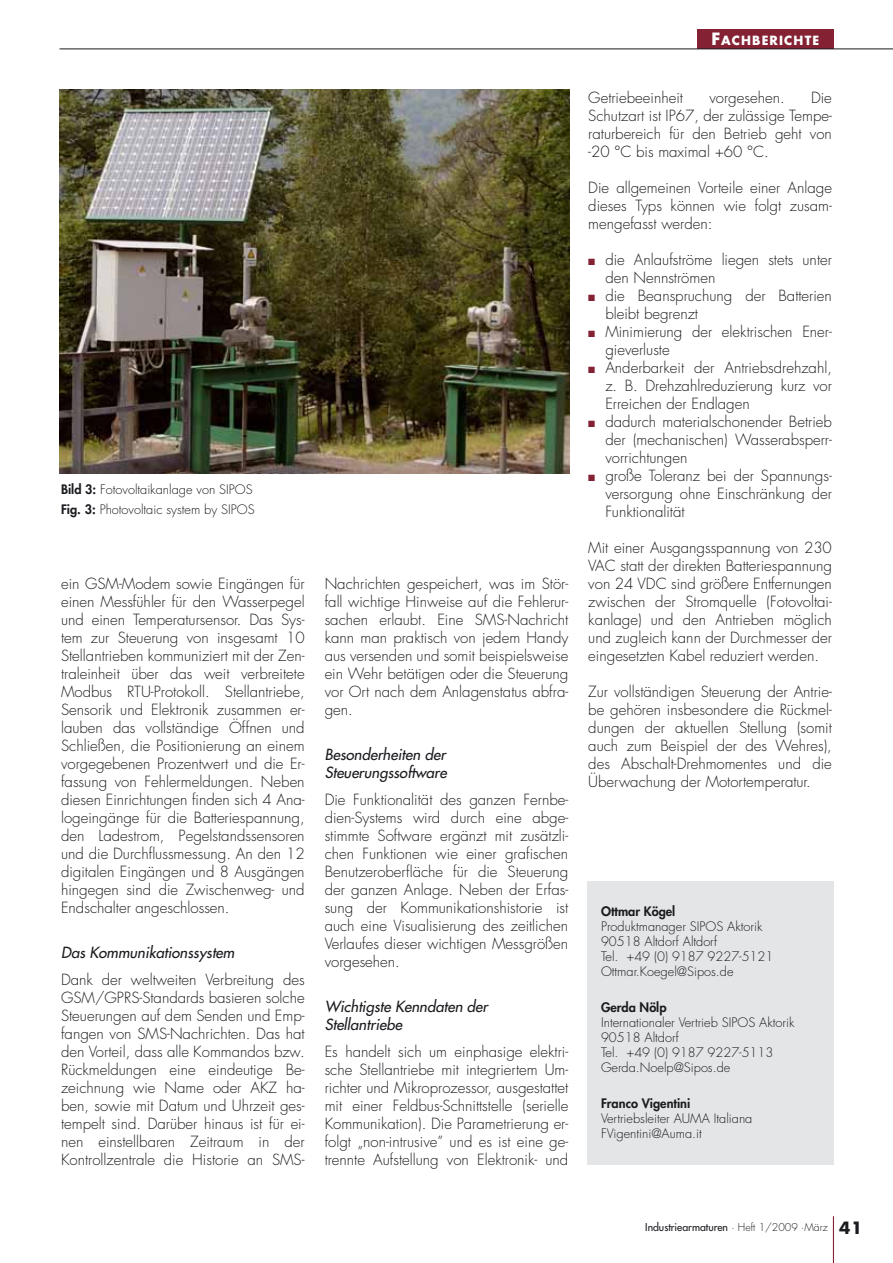
<style>
.page{position:relative;width:893px;height:1263px;background:#fff}
.page>*{position:absolute;margin:0;border:0;box-sizing:border-box;transform-origin:0 0}
.t1{font:300 15px/18px "Futura";color:#1b1c20;text-align:justify}
.t2{font:italic 15px/18px "Futura";color:#1b1c20}
.t3{font:300 12.75px/15px "Futura";color:#1b1c20}
.t4{font:800 12.75px "Futura";color:#1b1c20}
.t5{font:700 12.3px "Futura";letter-spacing:.09em;color:#fff}
.t6{font:10.5px "Futura";color:#1b1c20}
.s1{font-weight:800}
.s2{font-size:16.5px}
.s3{font-family:"European Pi Three";font-weight:400;font-size:10.5px;color:#842133}
.s4{font-weight:300}
.s5{font-weight:700;font-size:16.5px}
</style>
<div class="page">
<hr style="left:833px;top:1216px;width:1px;height:47px;background:#842133">
<div style="left:697px;top:30px;width:136px;height:19px;background:#842133"></div>
<hr style="left:60px;top:49px;width:833px;height:1px;background:#1b1c20">
<div style="left:587px;top:881px;width:246px;height:284px;background:#e3e5e6"></div>
<img style="left:60px;top:89px;width:510px;height:384px">
<p class="t3" style="left:61px;top:481px;width:195px;line-height:19.2px"><span class="s1">Bild 3:</span> Fotovoltaikanlage von SIPOS<br><span class="s1">Fig. 3:</span> Photovoltaic system by SIPOS</p>
<p class="t1" style="left:61px;top:576px;width:245px">ein GSM-Modem sowie Eingängen für einen Messfühler für den Wasserpegel und einen Temperatursensor. Das Sys&shy;tem zur Steuerung von insgesamt 10<br>Stellantrieben kommuniziert mit der Zen&shy;traleinheit über das weit verbreitete Modbus RTU-Protokoll. Stellantriebe, Sensorik und Elektronik zusammen er&shy;lauben das vollständige Öffnen und Schließen, die Positionierung an einem vorgegebenen Prozentwert und die Er&shy;fassung von Fehlermeldungen. Neben diesen Einrichtungen finden sich 4 Ana&shy;logeingänge für die Batteriespannung, den Ladestrom, Pegelstandssensoren und die Durchflussmessung. An den 12 digitalen Eingängen und 8 Ausgängen hingegen sind die Zwischenweg- und Endschalter angeschlossen.</p>
<p class="t2" style="left:61px;top:945px;width:178px">Das Kommunikationssystem</p>
<p class="t1" style="left:61px;top:972px;width:245px">Dank der weltweiten Verbreitung des GSM/GPRS-Standards basieren solche Steuerungen auf dem Senden und Emp&shy;fangen von SMS-Nachrichten. Das hat den Vorteil, dass alle Kommandos bzw.<br>Rückmeldungen eine eindeutige Be&shy;zeichnung wie Name oder AKZ ha&shy;ben, sowie mit Datum und Uhrzeit ges&shy;tempelt sind. Darüber hinaus ist für ei&shy;nen einstellbaren Zeitraum in der Kontrollzentrale die Historie an SMS-</p>
<p class="t1" style="left:325px;top:576px;width:245px">Nachrichten gespeichert, was im Stör&shy;fall wichtige Hinweise auf die Fehlerur&shy;sachen erlaubt. Eine SMS-Nachricht kann man praktisch von jedem Handy aus versenden und somit beispielsweise ein Wehr betätigen oder die Steuerung vor Ort nach dem Anlagenstatus abfra&shy;gen.</p>
<p class="t2" style="left:325px;top:747px;width:126px">Besonderheiten der<br>Steuerungssoftware</p>
<p class="t1" style="left:325px;top:792px;width:245px">Die Funktionalität des ganzen Fernbe&shy;dien-Systems wird durch eine abge&shy;stimmte Software ergänzt mit zusätzli&shy;chen Funktionen wie einer grafischen Benutzeroberfläche für die Steuerung der ganzen Anlage. Neben der Erfas&shy;sung der Kommunikationshistorie ist auch eine Visualisierung des zeitlichen Verlaufes dieser wichtigen Messgrößen vorgesehen.</p>
<p class="t2" style="left:325px;top:999px;width:167px">Wichtigste Kenndaten der<br>Stellantriebe</p>
<p class="t1" style="left:325px;top:1044px;width:245px">Es handelt sich um einphasige elektri&shy;sche Stellantriebe mit integriertem Um&shy;richter und Mikroprozessor, ausgestattet mit einer Feldbus-Schnittstelle (serielle Kommunikation). Die Parametrierung er&shy;folgt „non-intrusive” und es ist eine ge&shy;trennte Aufstellung von Elektronik- und</p>
<p class="t5" style="left:712px;top:35px;width:109px"><span class="s2">F</span>ACHBERICHTE</p>
<p class="t1" style="left:588px;top:90px;width:96px">Getriebeeinheit</p>
<p class="t1" style="left:709px;top:90px;width:77px">vorgesehen.</p>
<p class="t1" style="left:588px;top:90px;width:245px;text-indent:223px">Die Schutzart ist IP67, der zulässige Tempe&shy;raturbereich für den Betrieb geht von -20 °C bis maximal +60 °C.</p>
<p class="t1" style="left:588px;top:180px;width:245px">Die allgemeinen Vorteile einer Anlage dieses Typs können wie folgt zusam&shy;mengefasst werden:</p>
<p class="t1" style="left:605px;top:252px;width:228px;text-indent:-17px"><span class="s3">-</span> die Anlaufströme liegen stets unter den Nennströmen</p>
<p class="t1" style="left:605px;top:288px;width:228px;text-indent:-17px"><span class="s3">-</span> die Beanspruchung der Batterien bleibt begrenzt</p>
<p class="t1" style="left:605px;top:324px;width:228px;text-indent:-17px"><span class="s3">-</span> Minimierung der elektrischen Ener&shy;gieverluste</p>
<p class="t1" style="left:605px;top:360px;width:228px;text-indent:-17px"><span class="s3">-</span> Änderbarkeit der Antriebsdrehzahl, z. B. Drehzahlreduzierung kurz vor Erreichen der Endlagen</p>
<p class="t1" style="left:605px;top:414px;width:228px;text-indent:-17px"><span class="s3">-</span> dadurch materialschonender Betrieb der (mechanischen) Wasserabsperr&shy;vorrichtungen</p>
<p class="t1" style="left:605px;top:468px;width:228px;text-indent:-17px"><span class="s3">-</span> große Toleranz bei der Spannungs&shy;versorgung ohne Einschränkung der Funktionalität</p>
<p class="t1" style="left:588px;top:540px;width:245px">Mit einer Ausgangsspannung von 230<br>VAC statt der direkten Batteriespannung von 24 VDC sind größere Entfernungen zwischen der Stromquelle (Fotovoltai&shy;kanlage) und den Antrieben möglich und zugleich kann der Durchmesser der eingesetzten Kabel reduziert werden.</p>
<p class="t1" style="left:588px;top:684px;width:245px">Zur vollständigen Steuerung der Antrie&shy;be gehören insbesondere die Rückmel&shy;dungen der aktuellen Stellung (somit auch zum Beispiel der des Wehres), des Abschalt-Drehmomentes und die Überwachung der Motortemperatur.</p>
<p class="t4" style="left:601px;top:905px;width:76px">Ottmar Kögel</p>
<p class="t3" style="left:601px;top:920px;width:174px">Produktmanager SIPOS Aktorik<br>90518 Altdorf Altdorf<br>Tel. +49 (0) 9187 9227-5121<br>Ottmar.Koegel@Sipos.de</p>
<p class="t4" style="left:601px;top:1001px;width:67px">Gerda Nölp</p>
<p class="t3" style="left:601px;top:1016px;width:195px">Internationaler Vertrieb SIPOS Aktorik<br>90518 Altdorf<br>Tel. +49 (0) 9187 9227-5113<br>Gerda.Noelp@Sipos.de</p>
<p class="t4" style="left:601px;top:1097px;width:91px">Franco Vigentini</p>
<p class="t3" style="left:601px;top:1112px;width:153px">Vertriebsleiter AUMA Italiana<br>FVigentini@Auma.it</p>
<p class="t6" style="left:645px;top:1222px;width:219px">Industriearmaturen <span class="s4">· Heft 1/2009 ·März</span> <span class="s5">41</span></p>
</div>
